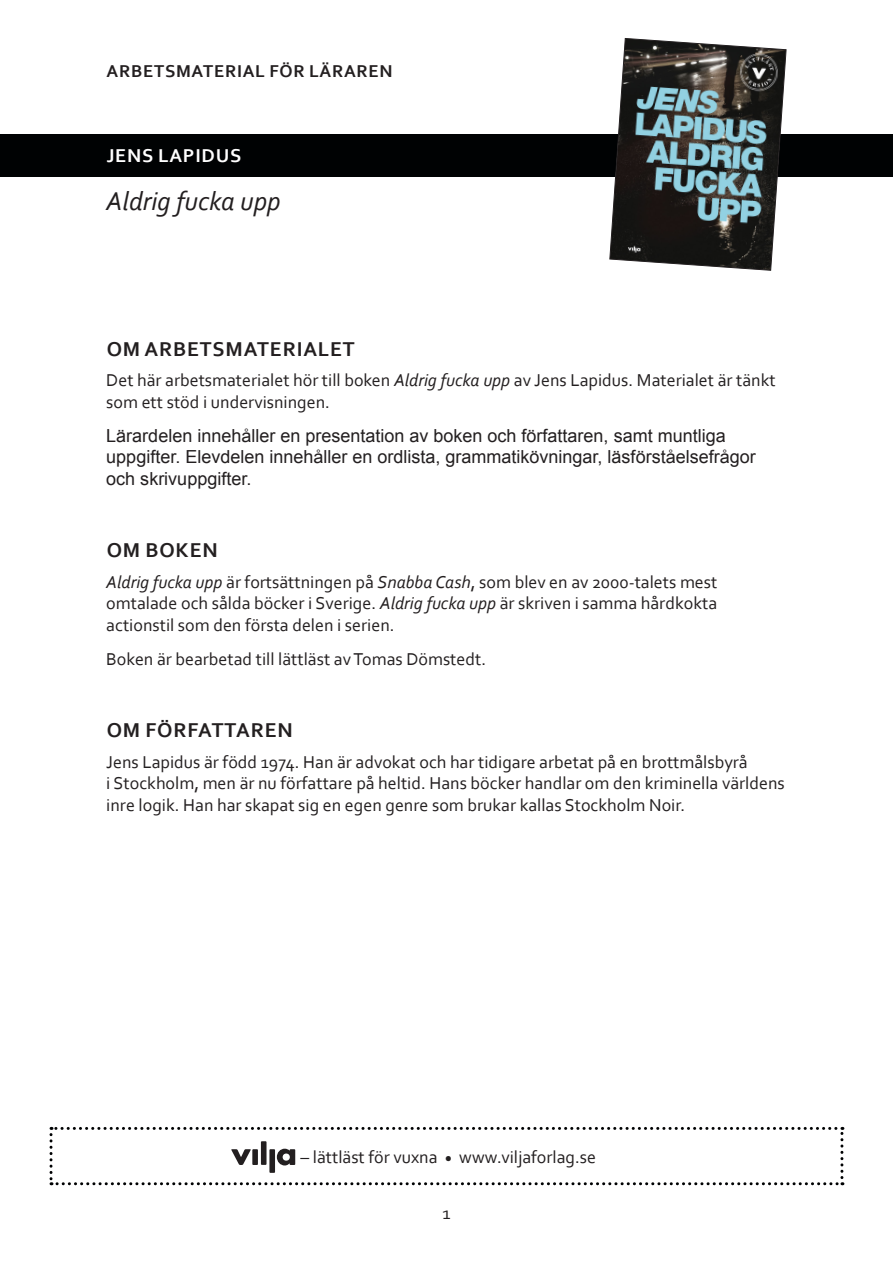
<style>
.page{position:relative;width:893px;height:1263px;background:#fff}
.page>*{position:absolute;margin:0;border:0;box-sizing:border-box;transform-origin:0 0}
.t1{font:italic 27px "Corbel";color:#231f20}
.Huvudrubrik{font:700 21px "Corbel";letter-spacing:.04em;color:#231f20}
.t2{font:700 19.5px "Corbel";letter-spacing:.04em;color:#fff}
.Brödtext{font:18px/21.6px "Corbel";color:#231f20}
.Brödtext-2{font:18px/21.6px "Arial";color:#231f20}
.t3{font:700 18px "Corbel";letter-spacing:.04em;color:#231f20}
.s1{font-style:italic}
.s2{font-family:"Arial Unicode MS"}
</style>
<div class="page">
<div style="left:0;top:134px;width:893px;height:42px;background:#000203"></div>
<svg style="left:609px;top:38px;width:177px;height:233px;background:#525a5b"></svg>
<svg style="left:50px;top:1127px;width:793px;height:58px"></svg>
<p class="t3" style="left:107px;top:60px;width:287px">ARBETSMATERIAL FÖR LÄRAREN</p>
<p class="t2" style="left:107px;top:144px;width:136px">JENS LAPIDUS</p>
<h1 class="t1" style="left:106px;top:184px;width:176px">Aldrig fucka upp</h1>
<p class="Huvudrubrik" style="left:107px;top:336px;width:250px">OM ARBETSMATERIALET</p>
<p class="Brödtext" style="left:106px;top:369px;width:671px">Det här arbetsmaterialet hör till boken <span class="s1">Aldrig fucka upp</span> av Jens Lapidus. Materialet är tänkt som ett stöd i undervisningen.</p>
<p class="Brödtext-2" style="left:106px;top:425px;width:651px">Lärardelen inneh<span class="s2">å</span>ller en presentation av boken och författaren, samt muntliga uppgifter. Elevdelen inneh<span class="s2">å</span>ller en ordlista, grammatikövningar, läsförst<span class="s2">å</span>elsefr<span class="s2">å</span>gor och skrivuppgifter.</p>
<p class="Huvudrubrik" style="left:107px;top:537px;width:112px">OM BOKEN</p>
<p class="Brödtext" style="left:106px;top:570px;width:613px;text-align:justify"><span class="s1">Aldrig fucka upp</span> är fortsättningen på <span class="s1">Snabba Cash</span>, som blev en av 2000-talets mest omtalade och sålda böcker i Sverige. <span class="s1">Aldrig fucka upp</span> är skriven i samma hårdkokta actionstil som den första delen i serien.</p>
<p class="Brödtext" style="left:106px;top:648px;width:381px">Boken är bearbetad till lättläst av Tomas Dömstedt.</p>
<p class="Huvudrubrik" style="left:107px;top:717px;width:188px">OM FÖRFATTAREN</p>
<p class="Brödtext" style="left:106px;top:750px;width:680px">Jens Lapidus är född 1974. Han är advokat och har tidigare arbetat på en brottmålsbyrå<br>i Stockholm, men är nu författare på heltid. Hans böcker handlar om den kriminella världens inre logik. Han har skapat sig en egen genre som brukar kallas Stockholm Noir.</p>
<p class="Brödtext" style="left:300px;top:1145px;width:297px">– lättläst för vuxna <sub>•</sub> www.viljaforlag.se</p>
<p class="Brödtext" style="left:442px;top:1202px;width:10px">1</p>
</div>
